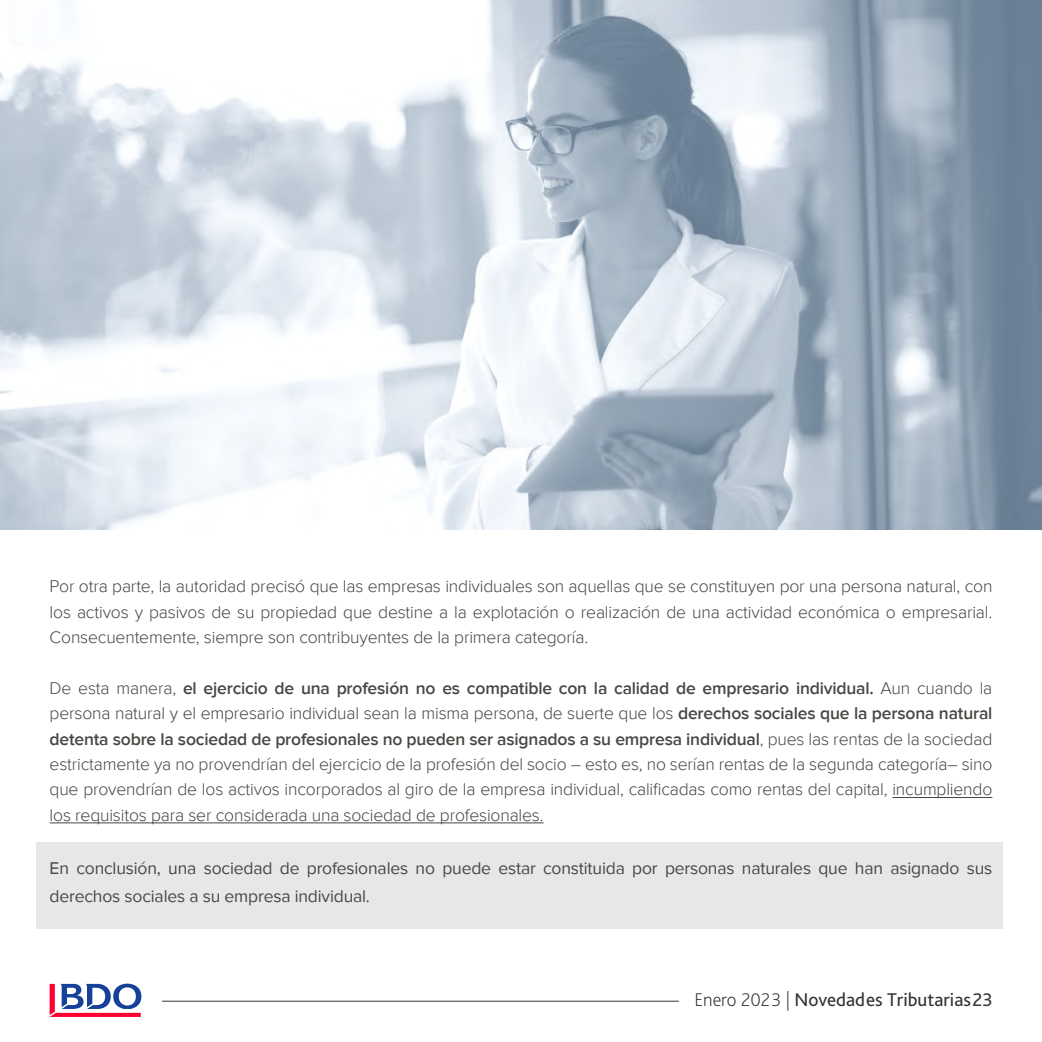
<style>
.page{position:relative;width:1042px;height:1042px;background:#fff}
.page>*{position:absolute;margin:0;border:0;box-sizing:border-box;transform-origin:0 0}
.t1{font:19.25px "Bliss Pro";color:#333232}
.t2{font:300 17.5px/25.4px "Proxima Nova";letter-spacing:-.01em;color:#494643;text-align:justify}
.t3{font:17.5px/28px "Proxima Nova";letter-spacing:-.01em;color:#494643}
.s1{font-weight:600}
.s2{font-weight:200}
.s3{color:#3c3734}
</style>
<div class="page">
<hr style="left:162px;top:1001px;width:517px;height:1px;background:#333232">
<svg style="left:50px;top:983px;width:91px;height:34px"></svg>
<div style="left:36px;top:841px;width:966px;height:87px;background:#e8e7e7"></div>
<hr style="left:892px;top:797px;width:100px;height:1px;background:#494643">
<hr style="left:50px;top:822px;width:493px;height:1px;background:#494643">
<img style="left:0;top:0;width:1042px;height:529px">
<p class="t2" style="left:50px;top:574px;width:944px">Por otra parte, la autoridad precisó que las empresas individuales son aquellas que se constituyen por una persona natural, con los activos y pasivos de su propiedad que destine a la explotación o realización de una actividad económica o empresarial.<br>Consecuentemente, siempre son contribuyentes de la primera categoría.</p>
<p class="t2" style="left:50px;top:675px;width:944px">De esta manera, <span class="s1">el ejercicio de una profesión no es compatible con la calidad de empresario individual.</span> Aun cuando la persona natural y el empresario individual sean la misma persona, de suerte que los <span class="s1">derechos sociales que la persona natural detenta sobre la sociedad de profesionales no pueden ser asignados a su empresa individual</span>, pues las rentas de la sociedad estrictamente ya no provendrían del ejercicio de la profesión del socio – esto es, no serían rentas de la segunda categoría– sino que provendrían de los activos incorporados al giro de la empresa individual, calificadas como rentas del capital, incumpliendo los requisitos para ser considerada una sociedad de profesionales.</p>
<p class="t3" style="left:50px;top:854px;width:944px">En conclusión, una sociedad de profesionales no puede estar constituida por personas naturales que han asignado sus derechos sociales a su empresa individual.</p>
<p class="t1" style="left:694px;top:987px;width:300px"><span class="s2">Enero 2023 |</span> Novedades Tributarias<span class="s3">23</span></p>
</div>
